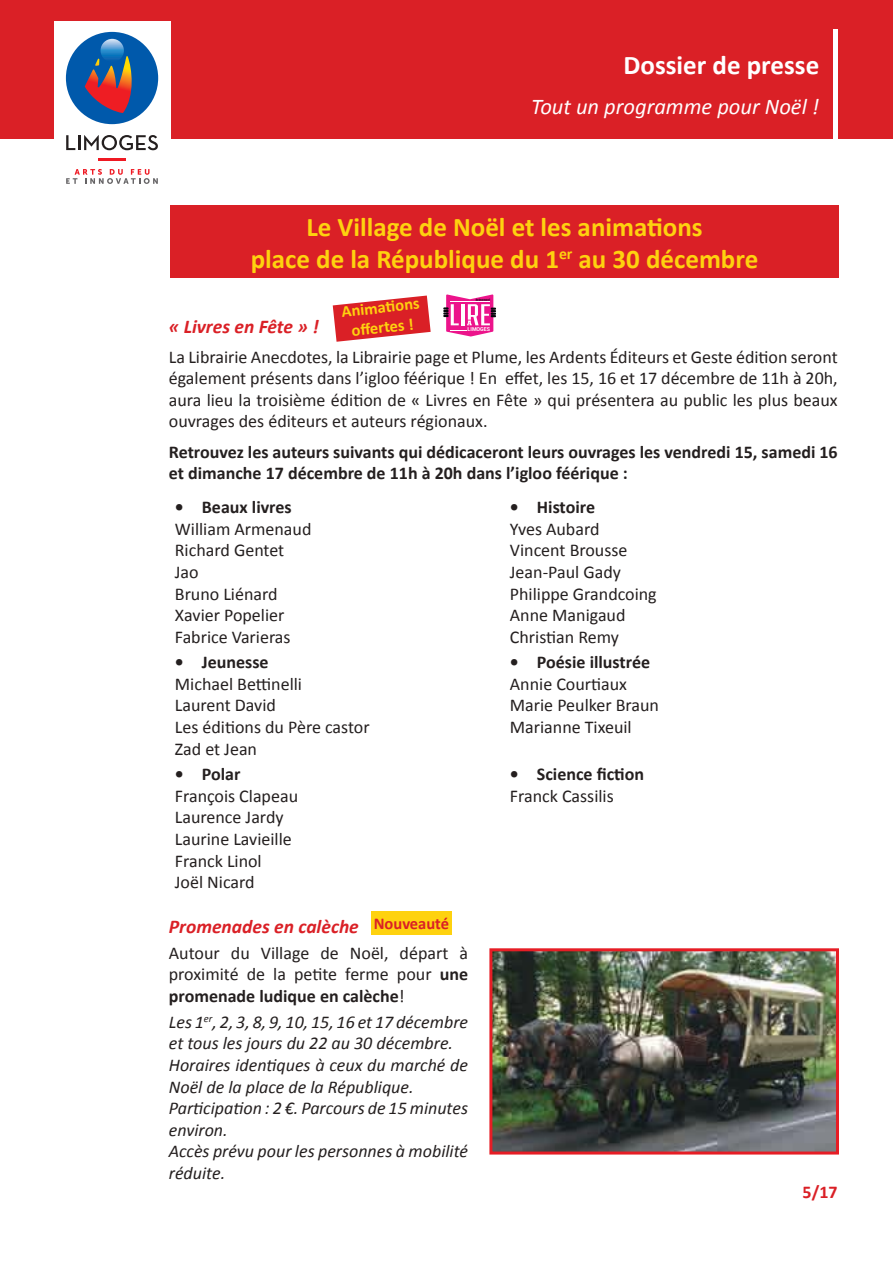
<style>
.page{position:relative;width:893px;height:1263px;background:#fff}
.page>*{position:absolute;margin:0;border:0;box-sizing:border-box;transform-origin:0 0}
.t1{font:700 27px/32.4px "Calibri";color:#fed20f;text-align:center}
.t2{font:700 27px "Calibri";color:#fff}
.t3{font:italic 22.5px "Calibri";color:#fff}
.t4{font:italic 700 19.5px "Calibri";color:#da2026}
.t5{font:18px/21.6px "Calibri";color:#241f1f}
.t6{font:italic 18px/21.6px "Calibri";color:#241f1f}
.t7{font:700 18px/21.6px "Calibri";color:#241f1f}
.t8{font:700 18px "Calibri";color:#da2026}
.t9{font:700 16.5px/19.8px "Calibri";color:#fed20f;text-align:center}
.t10{font:700 16.5px "Calibri";color:#da2026}
.t11{font:700 5.4px "Roboto";color:#fff}
.t12{font:4.2px "Fairview";color:#05060b;scale:1.19 1}
.s1{font-weight:700}
</style>
<div class="page">
<div style="left:0;top:0;width:893px;height:139px;background:#da2026"></div>
<div style="left:54px;top:21px;width:116px;height:172px;background:#fff"></div>
<svg style="left:66px;top:169px;width:92px;height:15px"></svg>
<div style="left:66px;top:32px;width:92px;height:92px;background:#0059ab;border-radius:50%"></div>
<svg style="left:85px;top:56px;width:47px;height:57px"></svg>
<svg style="left:101px;top:39px;width:23px;height:23px"></svg>
<svg style="left:66px;top:135px;width:92px;height:15px"></svg>
<hr style="left:98px;top:158px;width:28px;height:3px;background:#ef1923">
<div style="left:833px;top:30px;width:5px;height:109px;background:#fff"></div>
<div style="left:170px;top:206px;width:669px;height:72px;background:#da2026"></div>
<svg style="left:333px;top:296px;width:98px;height:46px"></svg>
<img style="left:489px;top:948px;width:350px;height:206px">
<div style="left:371px;top:911px;width:81px;height:23px;background:#fed20f"></div>
<svg style="left:446px;top:294px;width:47px;height:38px"></svg>
<hr style="left:461px;top:304px;width:3px;height:21px;background:#fff">
<hr style="left:451px;top:302px;width:39px;height:1px;background:#fff">
<svg style="left:451px;top:331px;width:16px;height:1px"></svg>
<svg style="left:443px;top:304px;width:16px;height:21px"></svg>
<svg style="left:467px;top:304px;width:29px;height:21px"></svg>
<h1 class="t2" style="left:624px;top:46px;width:197px">Dossier de presse</h1>
<p class="t3" style="left:531px;top:91px;width:289px">Tout un programme pour Noël !</p>
<h1 class="t1" style="left:251px;top:210px;width:509px">Le Village de Noël et les animations<br>place de la République du 1<sup>er</sup> au 30 décembre</h1>
<p class="t9" style="left:340px;top:301px;width:80px;rotate:-6deg">Animati ons off ertes !</p>
<p class="t12" style="left:476px;top:297px;width:14px">évènement</p>
<p class="t4" style="left:169px;top:312px;width:151px">« Livres en Fête » !</p>
<p class="t5" style="left:169px;top:345px;width:670px;text-align:justify">La Librairie Anecdotes, la Librairie page et Plume, les Ardents Éditeurs et Geste édition seront également présents dans l’igloo féérique ! En effet, les 15, 16 et 17 décembre de 11h à 20h, aura lieu la troisième édition de « Livres en Fête » qui présentera au public les plus beaux ouvrages des éditeurs et auteurs régionaux.</p>
<p class="t7" style="left:169px;top:440px;width:670px">Retrouvez les auteurs suivants qui dédicaceront leurs ouvrages les vendredi 15, samedi 16 et dimanche 17 décembre de 11h à 20h dans l’igloo féérique :</p>
<p class="t7" style="left:175px;top:496px;width:118px">• Beaux livres</p>
<p class="t5" style="left:175px;top:517px;width:138px">William Armenaud<br>Richard Gentet<br>Jao<br>Bruno Liénard<br>Xavier Popelier<br>Fabrice Varieras</p>
<p class="t11" style="left:467px;top:325px;width:24px">LIMOGES</p>
<p class="t7" style="left:510px;top:496px;width:87px">• Histoire</p>
<p class="t5" style="left:510px;top:517px;width:148px">Yves Aubard<br>Vincent Brousse<br>Jean-Paul Gady<br>Philippe Grandcoing<br>Anne Manigaud<br>Christian Remy</p>
<p class="t7" style="left:175px;top:651px;width:95px">• Jeunesse</p>
<p class="t5" style="left:175px;top:672px;width:196px">Michael Bettinelli<br>Laurent David<br>Les éditions du Père castor<br>Zad et Jean</p>
<p class="t7" style="left:175px;top:763px;width:67px">• Polar</p>
<p class="t5" style="left:175px;top:784px;width:125px">François Clapeau<br>Laurence Jardy<br>Laurine Lavieille<br>Franck Linol<br>Joël Nicard</p>
<p class="t10" style="left:374px;top:912px;width:77px">Nouveauté</p>
<p class="t4" style="left:169px;top:912px;width:192px">Promenades en calèche</p>
<p class="t5" style="left:169px;top:941px;width:301px;text-align:justify">Autour du Village de Noël, départ à proximité de la petite ferme pour <span class="s1">une promenade ludique en calèche</span>!</p>
<p class="t6" style="left:169px;top:1010px;width:301px">Les 1<sup>er</sup>, 2, 3, 8, 9, 10, 15, 16 et 17 décembre et tous les jours du 22 au 30 décembre.<br>Horaires identiques à ceux du marché de<br>Noël de la place de la République.<br>Participation : 2 €. Parcours de 15 minutes environ.<br>Accès prévu pour les personnes à mobilité réduite.</p>
<p class="t7" style="left:510px;top:651px;width:142px">• Poésie illustrée</p>
<p class="t5" style="left:510px;top:672px;width:151px">Annie Courtiaux<br>Marie Peulker Braun<br>Marianne Tixeuil</p>
<p class="t7" style="left:510px;top:763px;width:136px">• Science fiction</p>
<p class="t5" style="left:510px;top:784px;width:105px">Franck Cassilis</p>
<p class="t8" style="left:803px;top:1179px;width:37px">5/17</p>
</div>
